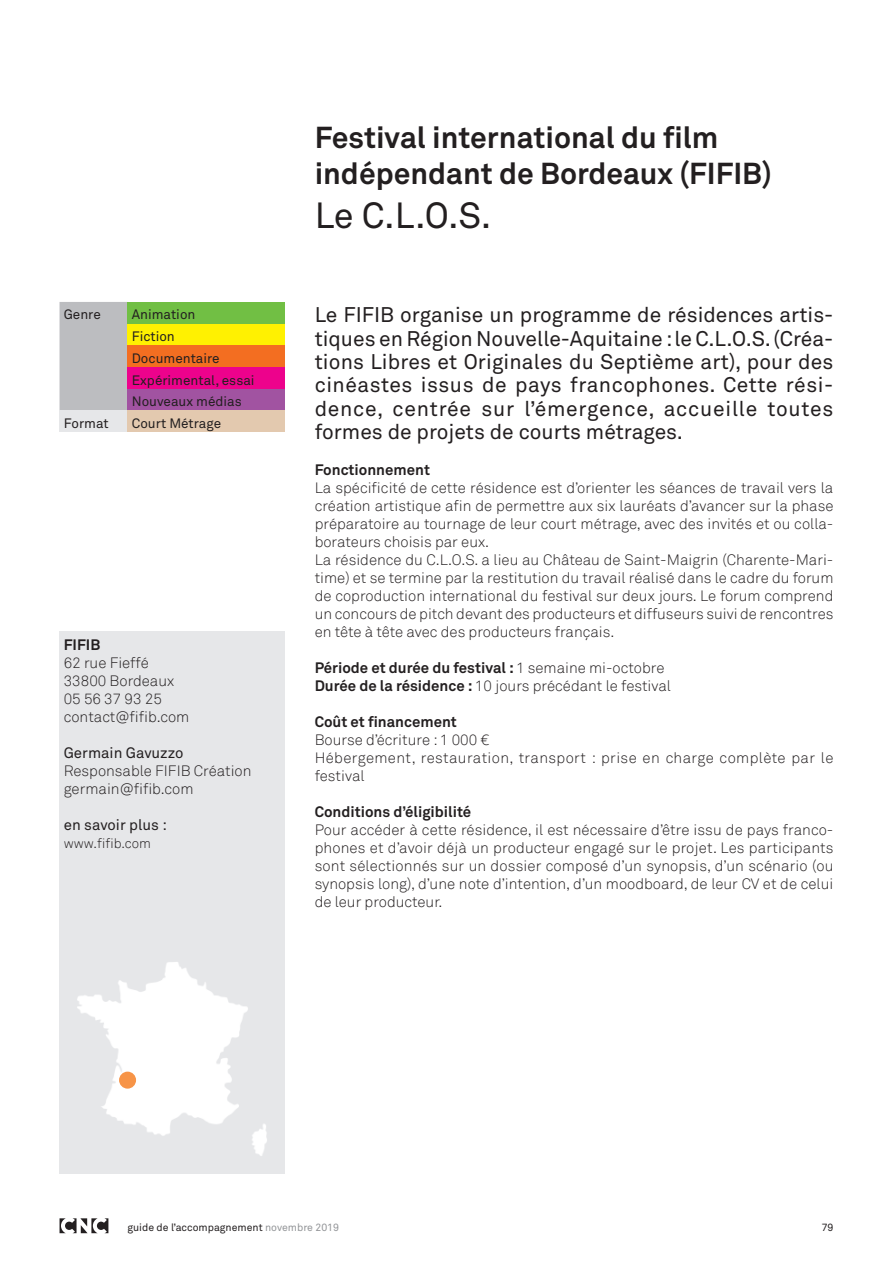
<style>
.page{position:relative;width:893px;height:1263px;background:#fff}
.page>*{position:absolute;margin:0;border:0;box-sizing:border-box;transform-origin:0 0}
.t1{font:36px "Akkurat";color:#231f20}
.t2{font:700 30px/36px "Akkurat";color:#231f20}
.TEXTE{font:21px/23.2px "Akkurat";color:#231f20;text-align:justify}
.TEXTE-2{font:300 15px/18px "Akkurat";color:#231f20;text-align:justify}
.TEXTE-3{font:700 15px "Akkurat";color:#231f20}
.TEXTE-4{font:300 15px/18px "Akkurat";letter-spacing:.025em;color:#231f20}
.t3{font:15px "Akkurat";color:#231f20}
.t4{font:13.5px "Akkurat";color:#231f20}
.t5{font:300 13.5px "Akkurat";color:#231f20}
.t6{font:10.5px "Akkurat";color:#231f20}
.s1{font-weight:300}
.s2{font-weight:700}
.s3{color:#939598}
</style>
<div class="page">
<svg style="left:60px;top:1218px;width:48px;height:15px"></svg>
<div style="left:60px;top:631px;width:225px;height:543px;background:#e6e7e9"></div>
<div style="left:60px;top:302px;width:68px;height:108px;background:#bcbdc0"></div>
<div style="left:128px;top:302px;width:157px;height:22px;background:#71bf44"></div>
<div style="left:128px;top:324px;width:157px;height:21px;background:#fff101"></div>
<div style="left:128px;top:345px;width:157px;height:22px;background:#f36e21"></div>
<div style="left:128px;top:367px;width:157px;height:22px;background:#ed028c"></div>
<div style="left:128px;top:389px;width:157px;height:21px;background:#a153a1"></div>
<div style="left:60px;top:410px;width:68px;height:22px;background:#e6e7e9"></div>
<div style="left:128px;top:410px;width:157px;height:22px;background:#e3c9af"></div>
<img style="left:77px;top:962px;width:190px;height:194px">
<div style="left:119px;top:1071px;width:17px;height:18px;background:#f79447;border-radius:50%"></div>
<p class="t4" style="left:64px;top:307px;width:39px">Genre</p>
<p class="t4" style="left:132px;top:307px;width:65px">Animation</p>
<p class="t4" style="left:132px;top:328px;width:45px">Fiction</p>
<p class="t4" style="left:132px;top:350px;width:89px">Documentaire</p>
<p class="t4" style="left:132px;top:372px;width:124px">Expérimental, essai</p>
<p class="t4" style="left:132px;top:394px;width:111px">Nouveaux médias</p>
<p class="t4" style="left:64px;top:415px;width:47px">Format</p>
<p class="t4" style="left:132px;top:415px;width:91px">Court Métrage</p>
<p class="TEXTE-3" style="left:64px;top:636px;width:38px">FIFIB</p>
<p class="TEXTE-2" style="left:64px;top:654px;width:87px">62 rue Fieffé</p>
<p class="TEXTE-2" style="left:64px;top:672px;width:112px">33800 Bordeaux</p>
<p class="TEXTE-2" style="left:64px;top:690px;width:100px">05 56 37 93 25</p>
<p class="TEXTE-2" style="left:64px;top:708px;width:127px">contact@fifib.com</p>
<p class="t3" style="left:64px;top:744px;width:121px">Germain Gavuzzo</p>
<p class="TEXTE-2" style="left:64px;top:762px;width:189px">Responsable FIFIB Création</p>
<p class="TEXTE-2" style="left:64px;top:780px;width:131px">germain@fifib.com</p>
<p class="t3" style="left:64px;top:816px;width:105px">en savoir plus :</p>
<p class="t5" style="left:64px;top:836px;width:89px">www.fifib.com</p>
<p class="t2" style="left:315px;top:120px;width:459px">Festival international du film indépendant de Bordeaux (FIFIB)</p>
<p class="t1" style="left:315px;top:194px;width:178px">Le C.L.O.S.</p>
<p class="TEXTE" style="left:315px;top:304px;width:520px">Le FIFIB organise un programme de résidences artis&shy;tiques en Région Nouvelle-Aquitaine : le C.L.O.S. (Créa&shy;tions Libres et Originales du Septième art), pour des cinéastes issus de pays francophones. Cette rési&shy;dence, centrée sur l’émergence, accueille toutes formes de projets de courts métrages.</p>
<p class="TEXTE-3" style="left:315px;top:460px;width:117px">Fonctionnement</p>
<p class="TEXTE-2" style="left:315px;top:479px;width:520px">La spécificité de cette résidence est d’orienter les séances de travail vers la création artistique afin de permettre aux six lauréats d’avancer sur la phase préparatoire au tournage de leur court métrage, avec des invités et ou colla&shy;borateurs choisis par eux.</p>
<p class="TEXTE-2" style="left:315px;top:551px;width:520px">La résidence du C.L.O.S. a lieu au Château de Saint-Maigrin (Charente-Mari&shy;time) et se termine par la restitution du travail réalisé dans le cadre du forum de coproduction international du festival sur deux jours. Le forum comprend un concours de pitch devant des producteurs et diffuseurs suivi de rencontres en tête à tête avec des producteurs français.</p>
<p class="TEXTE-3" style="left:315px;top:658px;width:351px">Période et durée du festival : <span class="s1">1 semaine mi-octobre</span></p>
<p class="TEXTE-2" style="left:315px;top:677px;width:358px"><span class="s2">Durée de la résidence :</span> 10 jours précédant le festival</p>
<p class="TEXTE-3" style="left:315px;top:712px;width:144px">Coût et financement</p>
<p class="TEXTE-2" style="left:315px;top:731px;width:176px">Bourse d’écriture : 1 000 €</p>
<p class="TEXTE-4" style="left:315px;top:749px;width:520px">Hébergement, restauration, transport : prise en charge complète par le festival</p>
<p class="TEXTE-3" style="left:315px;top:802px;width:158px">Conditions d’éligibilité</p>
<p class="TEXTE-2" style="left:315px;top:821px;width:520px">Pour accéder à cette résidence, il est nécessaire d’être issu de pays franco&shy;phones et d’avoir déjà un producteur engagé sur le projet. Les participants sont sélectionnés sur un dossier composé d’un synopsis, d’un scénario (ou synopsis long), d’une note d’intention, d’un moodboard, de leur CV et de celui de leur producteur.</p>
<p class="t6" style="left:128px;top:1221px;width:213px">guide de l’accompagnement <span class="s3">novembre 2019</span></p>
<p class="t6" style="left:822px;top:1221px;width:13px">79</p>
</div>
